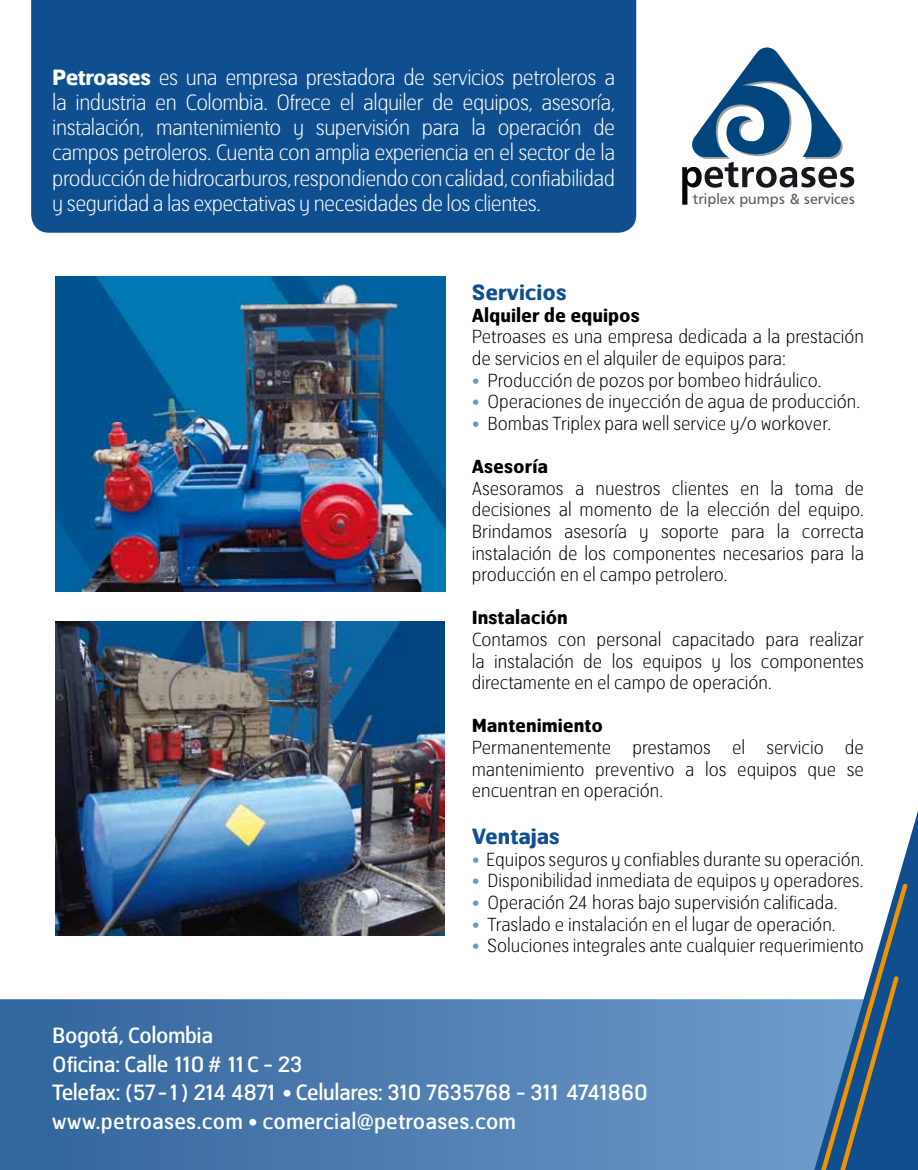
<style>
.page{position:relative;width:918px;height:1170px;background:#fff}
.page>*{position:absolute;margin:0;border:0;box-sizing:border-box;transform-origin:0 0}
.t1{font:300 21px/25.2px "Clarus";letter-spacing:-.025em;color:#fff;text-align:justify}
.t2{font:500 21px/28.5px "Clarus";letter-spacing:-.02em;color:#fff}
.t3{font:700 21px "Clarus";color:#0f4f8f}
.t4{font:300 18px/21.6px "Clarus";color:#000;text-align:justify}
.t5{font:700 18px "Clarus";color:#000}
.t6{font:15.3px "Frutiger";color:#5c5c5e}
.s1{font-weight:700}
.s2{color:#629ace}
</style>
<div class="page">
<div style="left:31px;top:0;width:605px;height:233px;background:#0f4f8f"></div>
<svg style="left:0;top:999px;width:794px;height:170px;background:#4f7eb1"></svg>
<svg style="left:794px;top:811px;width:124px;height:358px"></svg>
<svg style="left:803px;top:880px;width:108px;height:289px"></svg>
<svg style="left:682px;top:47px;width:172px;height:158px"></svg>
<img style="left:55px;top:277px;width:390px;height:314px">
<img style="left:55px;top:621px;width:390px;height:314px">
<p class="t1" style="left:52px;top:64px;width:564px"><span class="s1">Petroases</span> es una empresa prestadora de servicios petroleros a la industria en Colombia. Ofrece el alquiler de equipos, asesoría, instalación, mantenimiento y supervisión para la operación de campos petroleros. Cuenta con amplia experiencia en el sector de la producción de hidrocarburos, respondiendo con calidad, confiabilidad y seguridad a las expectativas y necesidades de los clientes.</p>
<p class="t6" style="left:693px;top:190px;width:164px">triplex pumps &amp; services</p>
<p class="t3" style="left:472px;top:279px;width:96px">Servicios</p>
<p class="t5" style="left:472px;top:303px;width:170px">Alquiler de equipos</p>
<p class="t4" style="left:472px;top:325px;width:394px">Petroases es una empresa dedicada a la prestación de servicios en el alquiler de equipos para:</p>
<p class="t4" style="left:472px;top:369px;width:351px"><span class="s2">•</span> Producción de pozos por bombeo hidráulico.</p>
<p class="t4" style="left:472px;top:390px;width:390px"><span class="s2">•</span> Operaciones de inyección de agua de producción.</p>
<p class="t4" style="left:472px;top:412px;width:361px"><span class="s2">•</span> Bombas Triplex para well service y/o workover.</p>
<p class="t5" style="left:472px;top:455px;width:78px">Asesoría</p>
<p class="t4" style="left:472px;top:477px;width:394px">Asesoramos a nuestros clientes en la toma de decisiones al momento de la elección del equipo.<br>Brindamos asesoría y soporte para la correcta instalación de los componentes necesarios para la producción en el campo petrolero.</p>
<p class="t5" style="left:472px;top:606px;width:98px">Instalación</p>
<p class="t4" style="left:472px;top:628px;width:394px">Contamos con personal capacitado para realizar la instalación de los equipos y los componentes directamente en el campo de operación.</p>
<p class="t5" style="left:472px;top:714px;width:133px">Mantenimiento</p>
<p class="t4" style="left:472px;top:736px;width:394px">Permanentemente prestamos el servicio de mantenimiento preventivo a los equipos que se encuentran en operación.</p>
<p class="t3" style="left:472px;top:822px;width:90px">Ventajas</p>
<p class="t4" style="left:472px;top:847px;width:394px"><span class="s2">•</span> Equipos seguros y confiables durante su operación.</p>
<p class="t4" style="left:472px;top:869px;width:393px"><span class="s2">•</span> Disponibilidad inmediata de equipos y operadores.</p>
<p class="t4" style="left:472px;top:891px;width:367px"><span class="s2">•</span> Operación 24 horas bajo supervisión calificada.</p>
<p class="t4" style="left:472px;top:912px;width:365px"><span class="s2">•</span> Traslado e instalación en el lugar de operación.</p>
<p class="t4" style="left:472px;top:934px;width:394px"><span class="s2">•</span> Soluciones integrales ante cualquier requerimiento</p>
<p class="t2" style="left:52px;top:1020px;width:597px">Bogotá, Colombia<br>Oficina: Calle 110 # 11C - 23<br>Telefax: (57-1) 214 4871 • Celulares: 310 7635768 - 311 4741860 www.petroases.com • comercial@petroases.com</p>
</div>
